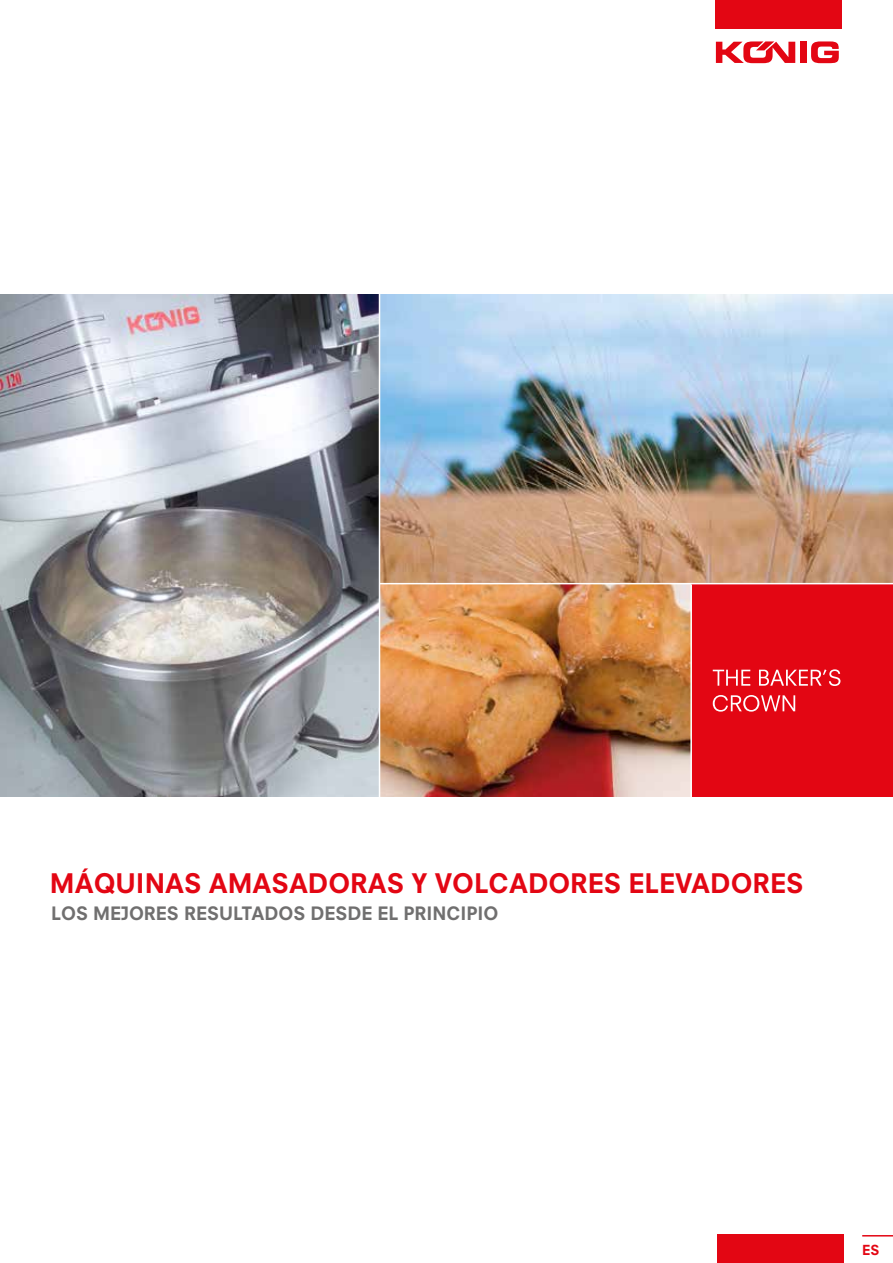
<style>
.page{position:relative;width:893px;height:1263px;background:#fff}
.page>*{position:absolute;margin:0;border:0;box-sizing:border-box;transform-origin:0 0}
.t1{font:800 26.25px "Neuzeit S";color:#e30613}
.t2{font:800 18px "Neuzeit S";color:#706f6f}
.t3{font:800 13.5px "Neuzeit S";color:#e30613}
</style>
<div class="page">
<div style="left:716px;top:0;width:126px;height:28px;background:#e30613"></div>
<div style="left:718px;top:1235px;width:126px;height:28px;background:#e30613"></div>
<div style="left:800px;top:42px;width:7px;height:21px;background:#e30613"></div>
<svg style="left:811px;top:41px;width:28px;height:22px"></svg>
<svg style="left:716px;top:41px;width:79px;height:22px"></svg>
<img style="left:380px;top:295px;width:513px;height:288px">
<hr style="left:862px;top:1235px;width:31px;height:1px;background:#e30613">
<img style="left:380px;top:584px;width:310px;height:213px">
<img style="left:0;top:295px;width:379px;height:502px">
<div style="left:692px;top:584px;width:201px;height:213px;background:#e30613"></div>
<svg style="left:713px;top:670px;width:37px;height:16px"></svg>
<svg style="left:759px;top:669px;width:81px;height:17px"></svg>
<svg style="left:713px;top:695px;width:82px;height:17px"></svg>
<p class="t1" style="left:50px;top:867px;width:755px">MÁQUINAS AMASADORAS Y VOLCADORES ELEVADORES</p>
<p class="t2" style="left:51px;top:903px;width:449px">LOS MEJORES RESULTADOS DESDE EL PRINCIPIO</p>
<p class="t3" style="left:862px;top:1242px;width:19px">ES</p>
</div>
